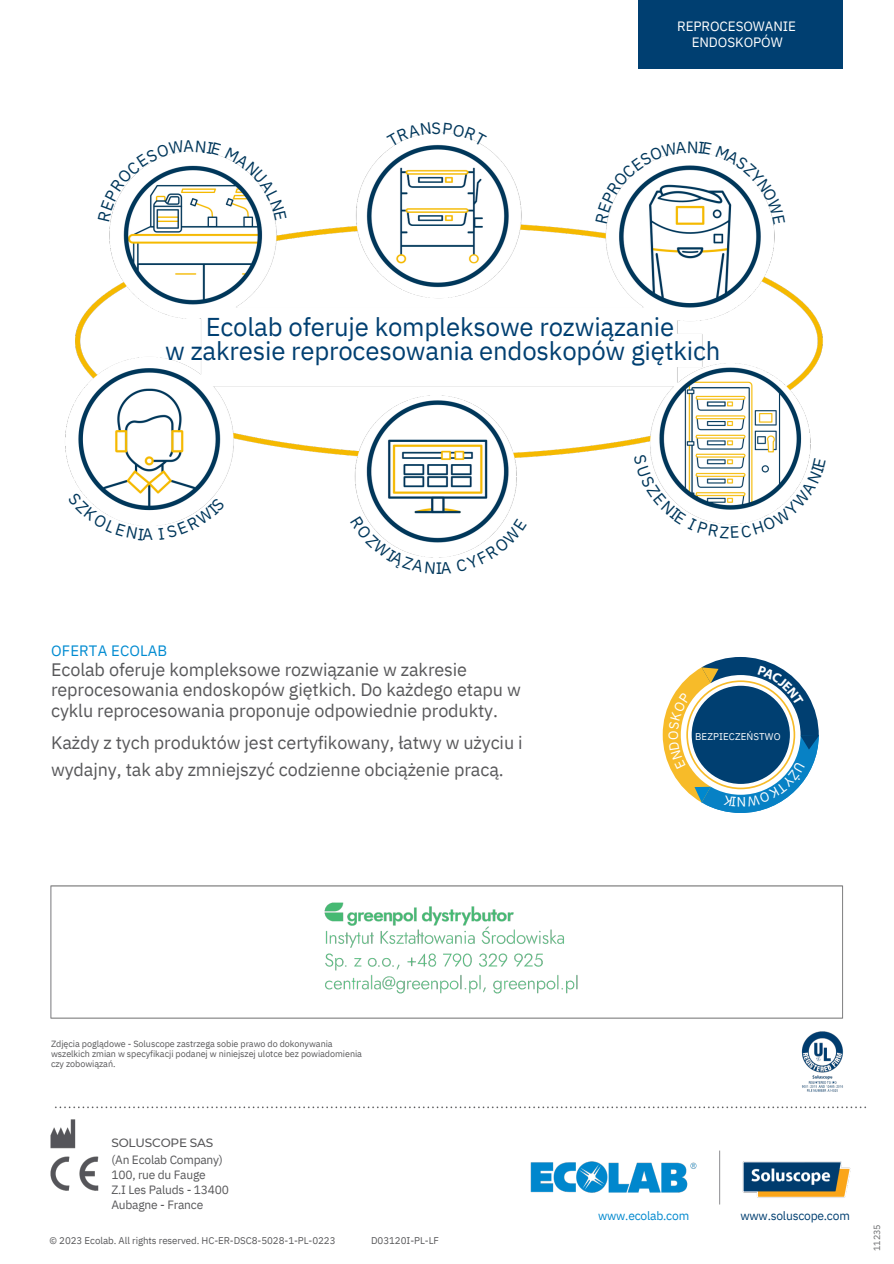
<style>
.page{position:relative;width:894px;height:1264px;background:#fff}
.page>*{position:absolute;margin:0;border:0;box-sizing:border-box;transform-origin:0 0}
.t1{font:25.65px/23.7px "IBM Plex Sans";letter-spacing:-.005em;color:#003f71;text-align:center}
.t2{font:18px/20.2px "IBM Plex Sans";letter-spacing:-.005em;color:#58585a}
.t3{font:16.5px "IBM Plex Sans";color:#00375b}
.t4{font:15px "IBM Plex Sans";letter-spacing:.01em;color:#008bd1}
.t5{font:13.5px "IBM Plex Sans";letter-spacing:-.005em;color:#fff}
.t6{font:12px "IBM Plex Sans";letter-spacing:-.02em;color:#58585a}
.t7{font:12px "IBM Plex Sans";letter-spacing:-.02em;color:#003f71}
.t8{font:12px "IBM Plex Sans";letter-spacing:-.02em;color:#0088ce}
.t9{font:500 12px "Montserrat";letter-spacing:-.015em;color:#58585a}
.t10{font:9.75px "IBM Plex Sans";letter-spacing:-.005em;color:#58585a}
.t11{font:9.75px "IBM Plex Sans";letter-spacing:.01em;color:#fff}
.t12{font:9px/10.2px "IBM Plex Sans";letter-spacing:-.005em;color:#58585a}
.t13{font:9px "IBM Plex Sans";letter-spacing:-.005em;color:#6d6e70}
</style>
<div class="page">
<img style="left:65px;top:132px;width:758px;height:394px">
<div style="left:638px;top:0;width:204px;height:68px;background:#003f71"></div>
<img style="left:50px;top:885px;width:816px;height:320px">
<img style="left:317px;top:895px;width:267px;height:105px">
<svg style="left:595px;top:141px;width:189px;height:83px"></svg>
<svg style="left:386px;top:132px;width:44px;height:15px"></svg>
<svg style="left:443px;top:132px;width:44px;height:14px"></svg>
<svg style="left:98px;top:140px;width:189px;height:81px"></svg>
<svg style="left:68px;top:492px;width:76px;height:34px"></svg>
<svg style="left:158px;top:498px;width:67px;height:28px"></svg>
<svg style="left:350px;top:516px;width:176px;height:42px"></svg>
<svg style="left:633px;top:454px;width:190px;height:72px"></svg>
<svg style="left:662px;top:657px;width:156px;height:156px"></svg>
<p class="t3" style="left:431px;top:117px;width:11px">S</p>
<p class="t5" style="left:677px;top:17px;width:120px">REPROCESOWANIE</p>
<p class="t5" style="left:691px;top:33px;width:92px">ENDOSKOPÓW</p>
<p class="t1" style="left:165px;top:315px;width:556px">Ecolab oferuje kompleksowe rozwiązanie<br>w zakresie reprocesowania endoskopów giętkich</p>
<p class="t3" style="left:142px;top:523px;width:12px">A</p>
<h1 class="t3" style="left:436px;top:557px;width:8px">I</h1>
<p class="t4" style="left:51px;top:640px;width:118px">OFERTA ECOLAB</p>
<p class="t2" style="left:51px;top:659px;width:471px">Ecolab oferuje kompleksowe rozwiązanie w zakresie reprocesowania endoskopów giętkich. Do każdego etapu w cyklu reprocesowania proponuje odpowiednie produkty.</p>
<p class="t2" style="left:51px;top:729px;width:473px;line-height:27px">Każdy z tych produktów jest certyfikowany, łatwy w użyciu i wydajny, tak aby zmniejszyć codzienne obciążenie pracą.</p>
<h6 class="t11" style="left:695px;top:729px;width:87px">BEZPIECZEŃSTWO</h6>
<p class="t12" style="left:51px;top:1038px;width:312px">Zdjęcia poglądowe - Soluscope zastrzega sobie prawo do dokonywania wszelkich zmian w specyfikacji podanej w niniejszej ulotce bez powiadomienia czy zobowiązań.</p>
<p class="t9" style="left:111px;top:1135px;width:103px">SOLUSCOPE SAS</p>
<p class="t6" style="left:111px;top:1151px;width:113px">(An Ecolab Company)</p>
<p class="t6" style="left:111px;top:1166px;width:96px">100, rue du Fauge</p>
<p class="t6" style="left:111px;top:1181px;width:119px">Z.I Les Paluds - 13400</p>
<p class="t6" style="left:111px;top:1196px;width:93px">Aubagne - France</p>
<p class="t10" style="left:50px;top:1234px;width:287px">© 2023 Ecolab. All rights reserved. HC-ER-DSC8-5028-1-PL-0223</p>
<p class="t10" style="left:371px;top:1234px;width:69px">D03120I-PL-LF</p>
<p class="t8" style="left:598px;top:1208px;width:93px">www.ecolab.com</p>
<p class="t7" style="left:740px;top:1208px;width:111px">www.soluscope.com</p>
<p class="t13" style="left:870px;top:1250px;width:28px;rotate:-90deg">11235</p>
</div>
